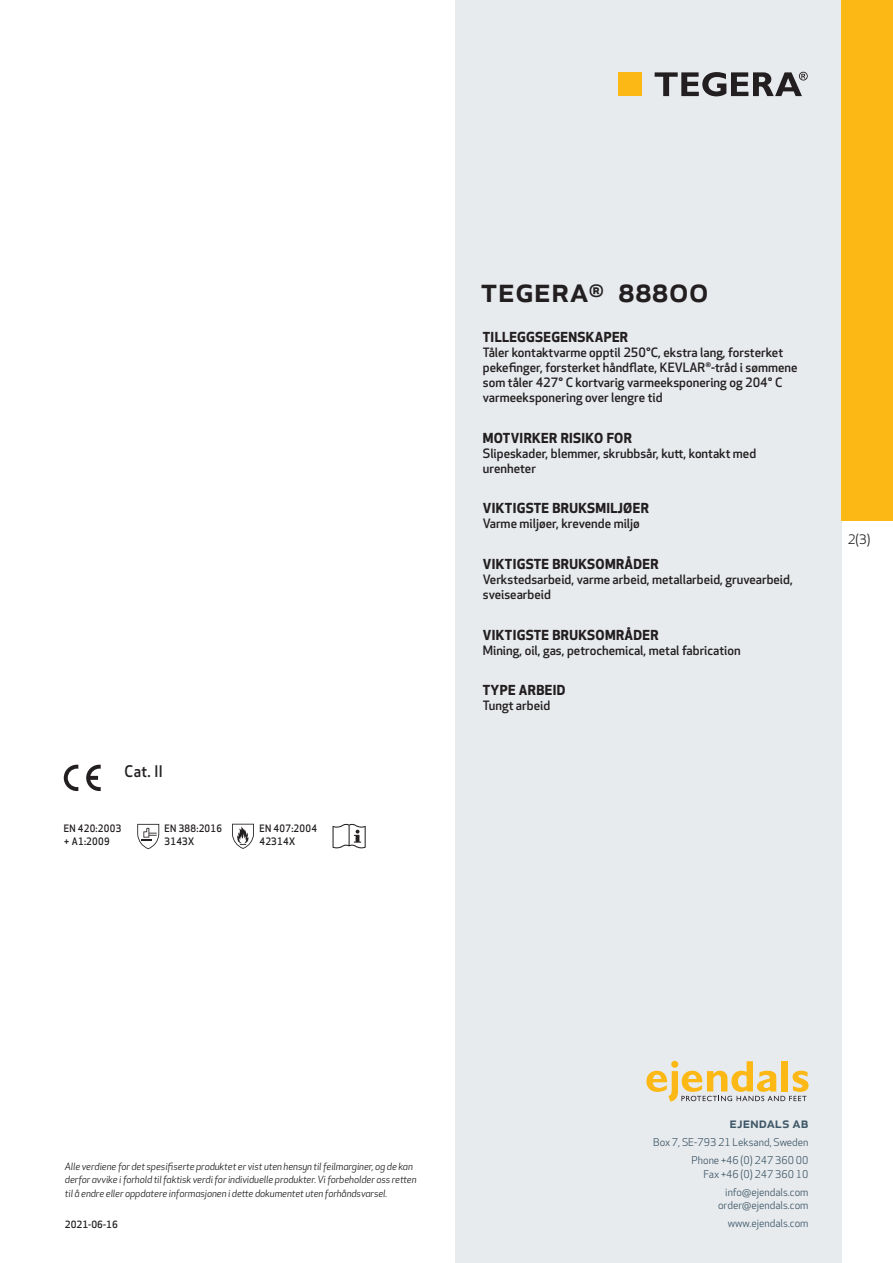
<style>
.page{position:relative;width:893px;height:1263px;background:#fff}
.page>*{position:absolute;margin:0;border:0;box-sizing:border-box;transform-origin:0 0}
.prodname{font:500 34.5px "Apex New";color:#231f20}
.t1{font:500 15.6px "Apex New";color:#231f20;scale:.95 1}
.t2{font:500 15px "Apex New";color:#405968}
.Funktion_body{font:700 13.5px "Apex New";letter-spacing:.025em;color:#231f20}
.t3{font:12.75px "Apex New";color:#231f20}
.Funktion_body-2{font:500 12.6px/15px "Apex New";color:#231f20}
.t4{font:10.5px/18px "Apex New";color:#405968;text-align:right}
.PictogramText{font:500 10.05px/13.5px "Apex New";letter-spacing:.025em;color:#231f20;scale:.95 1}
.t5{font:italic 9.75px/13.5px "Apex New";letter-spacing:-.01em;color:#231f20}
.t6{font:500 9.75px "Apex New";color:#231f20}
</style>
<div class="page">
<div style="left:455px;top:0;width:387px;height:1263px;background:#e8ebee"></div>
<svg style="left:646px;top:1061px;width:162px;height:40px"></svg>
<div style="left:842px;top:0;width:51px;height:520px;background:#fcb814"></div>
<div style="left:618px;top:72px;width:24px;height:24px;background:#fcb814"></div>
<svg style="left:655px;top:72px;width:153px;height:24px"></svg>
<svg style="left:86px;top:765px;width:15px;height:26px"></svg>
<svg style="left:64px;top:765px;width:14px;height:26px"></svg>
<svg style="left:137px;top:824px;width:22px;height:25px"></svg>
<svg style="left:232px;top:824px;width:22px;height:25px"></svg>
<svg style="left:333px;top:824px;width:33px;height:24px"></svg>
<p class="t1" style="left:125px;top:761px;width:42px">Cat. II</p>
<p class="PictogramText" style="left:64px;top:821px;width:62px">EN 420:2003 + A1:2009</p>
<p class="PictogramText" style="left:165px;top:821px;width:62px">EN 388:2016</p>
<p class="PictogramText" style="left:165px;top:834px;width:33px">3143X</p>
<p class="PictogramText" style="left:259px;top:821px;width:62px">EN 407:2004</p>
<p class="PictogramText" style="left:259px;top:834px;width:39px">42314X</p>
<p class="prodname" style="left:480px;top:266px;width:230px">TEGERA<sup>®</sup> 88800</p>
<p class="Funktion_body" style="left:483px;top:327px;width:147px">TILLEGGSEGENSKAPER</p>
<p class="Funktion_body-2" style="left:483px;top:345px;width:316px">Tåler kontaktvarme opptil 250°C, ekstra lang, forsterket pekefinger, forsterket håndflate, KEVLAR<sup>®</sup>-tråd i sømmene som tåler 427° C kortvarig varmeeksponering og 204° C varmeeksponering over lengre tid</p>
<p class="Funktion_body" style="left:483px;top:428px;width:151px">MOTVIRKER RISIKO FOR</p>
<p class="Funktion_body-2" style="left:483px;top:445px;width:275px">Slipeskader, blemmer, skrubbsår, kutt, kontakt med urenheter</p>
<p class="Funktion_body" style="left:483px;top:498px;width:167px">VIKTIGSTE BRUKSMILJØER</p>
<p class="Funktion_body-2" style="left:483px;top:516px;width:158px">Varme miljøer, krevende miljø</p>
<p class="Funktion_body" style="left:483px;top:554px;width:177px">VIKTIGSTE BRUKSOMRÅDER</p>
<p class="Funktion_body-2" style="left:483px;top:571px;width:311px">Verkstedsarbeid, varme arbeid, metallarbeid, gruvearbeid, sveisearbeid</p>
<p class="Funktion_body" style="left:483px;top:625px;width:177px">VIKTIGSTE BRUKSOMRÅDER</p>
<p class="Funktion_body-2" style="left:483px;top:642px;width:259px">Mining, oil, gas, petrochemical, metal fabrication</p>
<p class="Funktion_body" style="left:483px;top:680px;width:84px">TYPE ARBEID</p>
<p class="Funktion_body-2" style="left:483px;top:698px;width:69px">Tungt arbeid</p>
<p class="t3" style="left:848px;top:531px;width:24px">2(3)</p>
<p class="t5" style="left:65px;top:1159px;width:353px">Alle verdiene for det spesifiserte produktet er vist uten hensyn til feilmarginer, og de kan derfor avvike i forhold til faktisk verdi for individuelle produkter. Vi forbeholder oss retten til å endre eller oppdatere informasjonen i dette dokumentet uten forhåndsvarsel.</p>
<p class="t6" style="left:65px;top:1218px;width:54px">2021-06-16</p>
<p class="t2" style="left:729px;top:1113px;width:80px">ejendals ab</p>
<p class="t4" style="left:653px;top:1133px;width:157px">Box 7, SE-793 21 Leksand, Sweden<br>Phone +46 (0) 247 360 00</p>
<p class="t4" style="left:703px;top:1165px;width:107px">Fax +46 (0) 247 360 10 info@ejendals.com</p>
<p class="t4" style="left:718px;top:1196px;width:92px">order@ejendals.com</p>
<p class="t4" style="left:728px;top:1215px;width:82px">www.ejendals.com</p>
</div>
